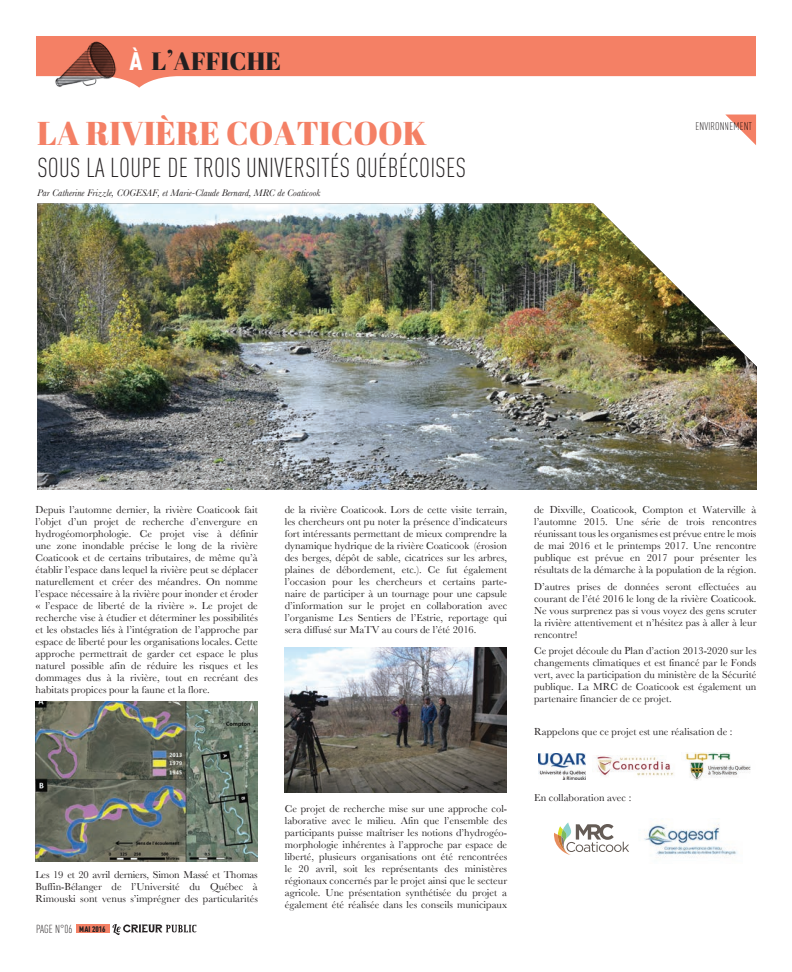
<style>
.page{position:relative;width:792px;height:972px;background:#fff}
.page>*{position:absolute;margin:0;border:0;box-sizing:border-box;transform-origin:0 0}
.t1{font:33px "Abril Fatface";color:#f48065}
.t2{font:300 condensed 27px "DINOT";letter-spacing:.01em;color:#231f20}
.t3{font:25px "Abril Fatface";color:#231f20}
.t4{font:300 condensed 11.5px "DINOT";color:#231f20}
.t5{font:300 condensed 11px "DINOT";letter-spacing:.01em;color:#231f20}
.t6{font:10.5px/12px "Baskerville";color:#231f20;text-align:justify}
.t7{font:italic 10px "Baskerville";color:#231f20}
.t8{font:900 condensed 8px "DINOT";color:#231f20}
.s1{font-family:"DINOT";font-weight:900;font-stretch:condensed;color:#fff}
.s2{font-size:28px}
.s3{font-weight:300;font-size:11.5px}
</style>
<div class="page">
<svg style="left:36px;top:36px;width:720px;height:52px;fill:#f48065"></svg>
<div style="left:76px;top:924px;width:34px;height:9px;background:#f48065"></div>
<svg style="left:112px;top:924px;width:84px;height:11px"></svg>
<img style="left:55px;top:41px;width:62px;height:47px">
<img style="left:36px;top:701px;width:222px;height:161px">
<img style="left:285px;top:647px;width:222px;height:145px">
<svg style="left:726px;top:115px;width:30px;height:30px"></svg>
<img style="left:596px;top:756px;width:78px;height:20px">
<img style="left:538px;top:754px;width:47px;height:26px">
<img style="left:685px;top:753px;width:66px;height:27px">
<img style="left:644px;top:821px;width:93px;height:36px">
<svg style="left:554px;top:822px;width:75px;height:33px"></svg>
<img style="left:37px;top:203px;width:720px;height:287px">
<h3 class="t3" style="left:129px;top:44px;width:153px"><span class="s1">À</span> L<span class="s2">’</span>AFFICHE</h3>
<h1 class="t1" style="left:37px;top:110px;width:391px">LA RIVIÈRE COATICOOK</h1>
<h2 class="t2" style="left:37px;top:152px;width:428px">SOUS LA LOUPE DE TROIS UNIVERSITÉS QUÉBÉCOISES</h2>
<p class="t7" style="left:37px;top:186px;width:285px">Par Catherine Frizzle, COGESAF, et Marie-Claude Bernard, MRC de Coaticook</p>
<p class="t5" style="left:696px;top:120px;width:58px">ENVIRONNEMENT</p>
<p class="t6" style="left:36px;top:504px;width:224px">Depuis l’automne dernier, la rivière Coaticook fait l’objet d’un projet de recherche d’envergure en hydrogéomorphologie. Ce projet vise à définir une zone inondable précise le long de la rivière Coaticook et de certains tributaires, de même qu’à établir l’espace dans lequel la rivière peut se déplacer naturellement et créer des méandres. On nomme l’espace nécessaire à la rivière pour inonder et éroder « l’espace de liberté de la rivière ». Le projet de recherche vise à étudier et déterminer les possibilités et les obstacles liés à l’intégration de l’approche par espace de liberté pour les organisations locales. Cette approche permettrait de garder cet espace le plus naturel possible afin de réduire les risques et les dommages dus à la rivière, tout en recréant des habitats propices pour la faune et la flore.</p>
<p class="t6" style="left:36px;top:869px;width:224px">Les 19 et 20 avril derniers, Simon Massé et Thomas Buffin-Bélanger de l’Université du Québec à Rimouski sont venus s’imprégner des particularités</p>
<p class="t4" style="left:36px;top:922px;width:5px">PAGE</p>
<p class="t8" style="left:55px;top:924px;width:52px"><span class="s3">N°06</span> Mai 2016</p>
<p class="t6" style="left:285px;top:504px;width:224px">de la rivière Coaticook. Lors de cette visite terrain, les chercheurs ont pu noter la présence d’indicateurs fort intéressants permettant de mieux comprendre la dynamique hydrique de la rivière Coaticook (érosion des berges, dépôt de sable, cicatrices sur les arbres, plaines de débordement, etc.). Ce fut également l’occasion pour les chercheurs et certains parte&shy;naire de participer à un tournage pour une capsule d’information sur le projet en collaboration avec l’organisme Les Sentiers de l’Estrie, reportage qui sera diffusé sur MaTV au cours de l’été 2016.</p>
<p class="t6" style="left:285px;top:803px;width:224px">Ce projet de recherche mise sur une approche col&shy;laborative avec le milieu. Afin que l’ensemble des participants puisse maîtriser les notions d’hydrogéo&shy;morphologie inhérentes à l’approche par espace de liberté, plusieurs organisations ont été rencontrées le 20 avril, soit les représentants des ministères régionaux concernés par le projet ainsi que le secteur agricole. Une présentation synthétisée du projet a également été réalisée dans les conseils municipaux</p>
<p class="t6" style="left:534px;top:504px;width:224px">de Dixville, Coaticook, Compton et Waterville à l’automne 2015. Une série de trois rencontres réunissant tous les organismes est prévue entre le mois de mai 2016 et le printemps 2017. Une rencontre publique est prévue en 2017 pour présenter les résultats de la démarche à la population de la région.</p>
<p class="t6" style="left:534px;top:580px;width:224px">D’autres prises de données seront effectuées au courant de l’été 2016 le long de la rivière Coaticook.<br>Ne vous surprenez pas si vous voyez des gens scruter la rivière attentivement et n’hésitez pas à aller à leur rencontre!</p>
<p class="t6" style="left:534px;top:645px;width:224px">Ce projet découle du Plan d’action 2013-2020 sur les changements climatiques et est financé par le Fonds vert, avec la participation du ministère de la Sécurité publique. La MRC de Coaticook est également un partenaire financier de ce projet.</p>
<p class="t6" style="left:534px;top:726px;width:200px">Rappelons que ce projet est une réalisation de :</p>
<p class="t6" style="left:534px;top:792px;width:99px">En collaboration avec :</p>
</div>
